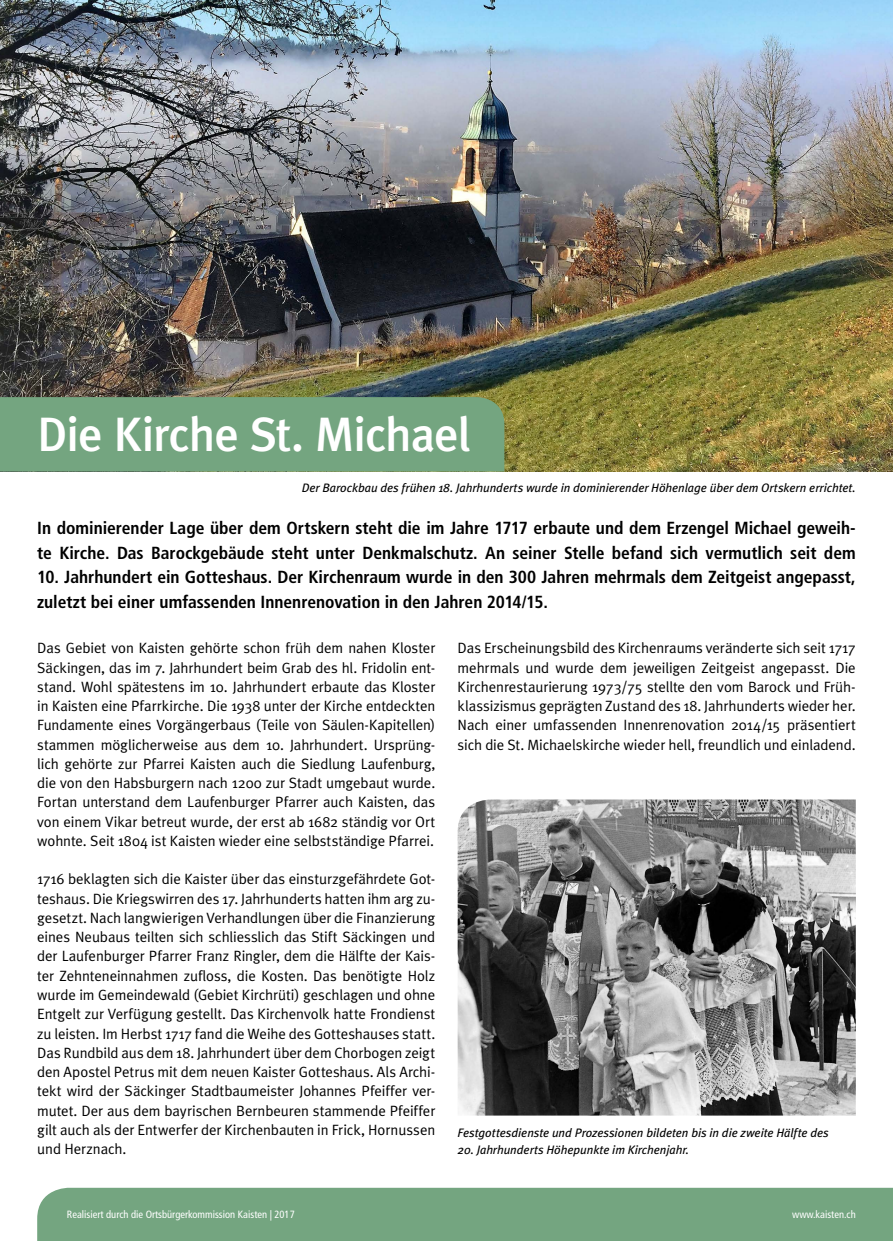
<style>
.page{position:relative;width:893px;height:1241px;background:#fff}
.page>*{position:absolute;margin:0;border:0;box-sizing:border-box;transform-origin:0 0}
.Titel{font:500 48.12px "Meta Plus";letter-spacing:-.02em;color:#fff}
.Lead{font:700 condensed 17.5px/24.5px "Frutiger LT Std";color:#000}
.Grundtext{font:14.88px/19.2px "Meta Plus Normal";letter-spacing:-.005em;color:#000;text-align:justify}
.Legende_unten{font:italic 12.25px "Meta Plus";letter-spacing:-.005em;color:#000}
.Legende_oben{font:italic 12.25px "Meta Plus";letter-spacing:-.005em;color:#000}
.t1{font:condensed 10.5px "Frutiger LT Std";color:#fff}
</style>
<div class="page">
<img style="left:0;top:0;width:893px;height:471px">
<div style="left:0;top:397px;width:504px;height:74px;background:#74a580"></div>
<div style="left:37px;top:1187px;width:856px;height:53px;background:#74a580"></div>
<img style="left:458px;top:799px;width:398px;height:316px">
<p class="Titel" style="left:37px;top:406px;width:435px">Die Kirche St. Michael</p>
<p class="Legende_oben" style="left:302px;top:480px;width:555px">Der Barockbau des frühen 18. Jahrhunderts wurde in dominierender Höhenlage über dem Ortskern errichtet.</p>
<p class="Lead" style="left:37px;top:516px;width:820px">In dominierender Lage über dem Ortskern steht die im Jahre 1717 erbaute und dem Erzengel Michael geweih&shy;te Kirche. Das Barockgebäude steht unter Denkmalschutz. An seiner Stelle befand sich vermutlich seit dem</p>
<p class="Lead" style="left:37px;top:565px;width:820px">10. Jahrhundert ein Gotteshaus. Der Kirchenraum wurde in den 300 Jahren mehrmals dem Zeitgeist angepasst, zuletzt bei einer umfassenden Innenrenovation in den Jahren 2014/15.</p>
<p class="Grundtext" style="left:37px;top:638px;width:400px">Das Gebiet von Kaisten gehörte schon früh dem nahen Kloster Säckingen, das im 7. Jahrhundert beim Grab des hl. Fridolin ent&shy;stand. Wohl spätestens im 10. Jahrhundert erbaute das Kloster in Kaisten eine Pfarrkirche. Die 1938 unter der Kirche entdeckten Fundamente eines Vorgängerbaus (Teile von Säulen-Kapitellen) stammen möglicherweise aus dem 10. Jahrhundert. Ursprüng&shy;lich gehörte zur Pfarrei Kaisten auch die Siedlung Laufenburg, die von den Habsburgern nach 1200 zur Stadt umgebaut wurde.<br>Fortan unterstand dem Laufenburger Pfarrer auch Kaisten, das von einem Vikar betreut wurde, der erst ab 1682 ständig vor Ort wohnte. Seit 1804 ist Kaisten wieder eine selbstständige Pfarrei.</p>
<p class="Grundtext" style="left:37px;top:869px;width:400px">1716 beklagten sich die Kaister über das einsturzgefährdete Got&shy;teshaus. Die Kriegswirren des 17. Jahrhunderts hatten ihm arg zu&shy;gesetzt. Nach langwierigen Verhandlungen über die Finanzierung eines Neubaus teilten sich schliesslich das Stift Säckingen und der Laufenburger Pfarrer Franz Ringler, dem die Hälfte der Kais&shy;ter Zehnteneinnahmen zufloss, die Kosten. Das benötigte Holz wurde im Gemeindewald (Gebiet Kirchrüti) geschlagen und ohne Entgelt zur Verfügung gestellt. Das Kirchenvolk hatte Frondienst zu leisten. Im Herbst 1717 fand die Weihe des Gotteshauses statt.<br>Das Rundbild aus dem 18. Jahrhundert über dem Chorbogen zeigt den Apostel Petrus mit dem neuen Kaister Gotteshaus. Als Archi&shy;tekt wird der Säckinger Stadtbaumeister Johannes Pfeiffer ver&shy;mutet. Der aus dem bayrischen Bernbeuren stammende Pfeiffer gilt auch als der Entwerfer der Kirchenbauten in Frick, Hornussen und Herznach.</p>
<p class="Grundtext" style="left:458px;top:638px;width:400px">Das Erscheinungsbild des Kirchenraums veränderte sich seit 1717 mehrmals und wurde dem jeweiligen Zeitgeist angepasst. Die Kirchenrestaurierung 1973/75 stellte den vom Barock und Früh&shy;klassizismus geprägten Zustand des 18. Jahrhunderts wieder her.</p>
<p class="Grundtext" style="left:458px;top:715px;width:400px">Nach einer umfassenden Innenrenovation 2014/15 präsentiert sich die St. Michaelskirche wieder hell, freundlich und einladend.</p>
<p class="Legende_unten" style="left:458px;top:1125px;width:373px">Festgottesdienste und Prozessionen bildeten bis in die zweite Hälfte des</p>
<p class="Legende_unten" style="left:458px;top:1142px;width:233px">20. Jahrhunderts Höhepunkte im Kirchenjahr.</p>
<p class="t1" style="left:67px;top:1208px;width:229px">Realisiert durch die Ortsbürgerkommission Kaisten | 2017</p>
<p class="t1" style="left:792px;top:1208px;width:65px">www.kaisten.ch</p>
</div>
